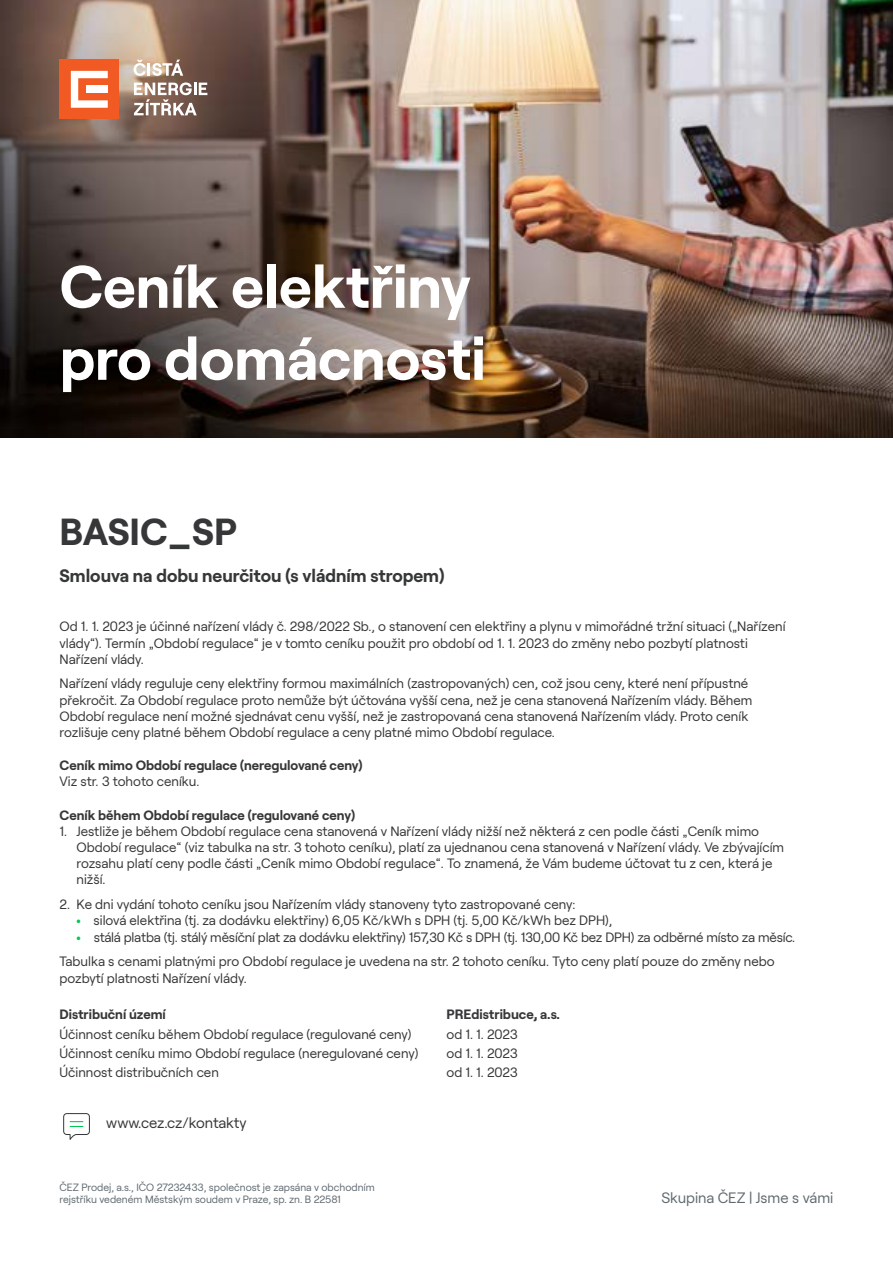
<style>
.page{position:relative;width:893px;height:1263px;background:#fff}
.page>*{position:absolute;margin:0;border:0;box-sizing:border-box;transform-origin:0 0}
.t1{font:700 60px/72px "Roobert CEZ";color:#fff}
.t2{font:700 37.5px "Roobert CEZ";color:#363738}
.t3{font:700 18px "Roobert CEZ";color:#363738}
.t4{font:15px "Roobert CEZ";color:#606a70}
.t5{font:15px "Roobert CEZ";color:#363738}
.t6{font:13.5px/16.2px "Roobert CEZ";color:#363738}
.t7{font:700 13.5px "Roobert CEZ";color:#363738}
.t8{font:10.5px/12.6px "Roobert CEZ";color:#606a70}
.s1{font-weight:700;color:#00c752}
</style>
<div class="page">
<img style="left:0;top:0;width:893px;height:438px">
<div style="left:60px;top:60px;width:59px;height:59px;background:#f15a22"></div>
<svg style="left:71px;top:71px;width:37px;height:37px"></svg>
<svg style="left:134px;top:60px;width:49px;height:16px"></svg>
<svg style="left:134px;top:82px;width:73px;height:33px"></svg>
<svg style="left:63px;top:1113px;width:27px;height:27px"></svg>
<h1 class="t1" style="left:60px;top:245px;width:428px">Ceník elektřiny pro domácnosti</h1>
<h2 class="t2" style="left:60px;top:503px;width:179px">BASIC_SP</h2>
<h3 class="t3" style="left:60px;top:562px;width:386px">Smlouva na dobu neurčitou (s vládním stropem)</h3>
<p class="t6" style="left:60px;top:617px;width:728px">Od 1. 1. 2023 je účinné nařízení vlády č. 298/2022 Sb., o stanovení cen elektřiny a plynu v mimořádné tržní situaci („Nařízení vlády“). Termín „Období regulace“ je v tomto ceníku použit pro období od 1. 1. 2023 do změny nebo pozbytí platnosti<br>Nařízení vlády.</p>
<p class="t6" style="left:60px;top:674px;width:694px">Nařízení vlády reguluje ceny elektřiny formou maximálních (zastropovaných) cen, což jsou ceny, které není přípustné překročit. Za Období regulace proto nemůže být účtována vyšší cena, než je cena stanovená Nařízením vlády. Během Období regulace není možné sjednávat cenu vyšší, než je zastropovaná cena stanovená Nařízením vlády. Proto ceník rozlišuje ceny platné během Období regulace a ceny platné mimo Období regulace.</p>
<p class="t7" style="left:60px;top:755px;width:305px">Ceník mimo Období regulace (neregulované ceny)</p>
<p class="t6" style="left:60px;top:772px;width:141px">Viz str. 3 tohoto ceníku.</p>
<p class="t7" style="left:60px;top:804px;width:297px">Ceník během Období regulace (regulované ceny)</p>
<p class="t6" style="left:77px;top:822px;width:709px;text-indent:-17px">1. Jestliže je během Období regulace cena stanovená v Nařízení vlády nižší než některá z cen podle části „Ceník mimo Období regulace“ (viz tabulka na str. 3 tohoto ceníku), platí za ujednanou cena stanovená v Nařízení vlády. Ve zbývajícím rozsahu platí ceny podle části „Ceník mimo Období regulace“. To znamená, že Vám budeme účtovat tu z cen, která je nižší.</p>
<p class="t6" style="left:60px;top:895px;width:517px">2. Ke dni vydání tohoto ceníku jsou Nařízením vlády stanoveny tyto zastropované ceny:</p>
<p class="t6" style="left:77px;top:911px;width:537px"><span class="s1">•</span> silová elektřina (tj. za dodávku elektřiny) 6,05 Kč/kWh s DPH (tj. 5,00 Kč/kWh bez DPH),</p>
<p class="t6" style="left:60px;top:923px;width:737px;line-height:24.8px;text-indent:17px"><span class="s1">•</span> stálá platba (tj. stálý měsíční plat za dodávku elektřiny) 157,30 Kč s DPH (tj. 130,00 Kč bez DPH) za odběrné místo za měsíc.<br>Tabulka s cenami platnými pro Období regulace je uvedena na str. 2 tohoto ceníku. Tyto ceny platí pouze do změny nebo</p>
<p class="t6" style="left:60px;top:969px;width:189px">pozbytí platnosti Nařízení vlády.</p>
<p class="t7" style="left:60px;top:1004px;width:108px">Distribuční území</p>
<p class="t7" style="left:446px;top:1004px;width:115px">PREdistribuce, a.s.</p>
<p class="t6" style="left:60px;top:1025px;width:354px">Účinnost ceníku během Období regulace (regulované ceny)</p>
<p class="t6" style="left:446px;top:1025px;width:73px">od 1. 1. 2023</p>
<p class="t6" style="left:60px;top:1044px;width:360px">Účinnost ceníku mimo Období regulace (neregulované ceny)</p>
<p class="t6" style="left:446px;top:1044px;width:73px">od 1. 1. 2023</p>
<p class="t6" style="left:60px;top:1063px;width:161px">Účinnost distribučních cen</p>
<p class="t6" style="left:446px;top:1063px;width:73px">od 1. 1. 2023</p>
<p class="t5" style="left:106px;top:1111px;width:142px">www.cez.cz/kontakty</p>
<p class="t8" style="left:60px;top:1180px;width:317px">ČEZ Prodej, a.s., IČO 27232433, společnost je zapsána v obchodním rejstříku vedeném Městským soudem v Praze, sp. zn. B 22581</p>
<p class="t4" style="left:661px;top:1187px;width:174px">Skupina ČEZ | Jsme s vámi</p>
</div>
